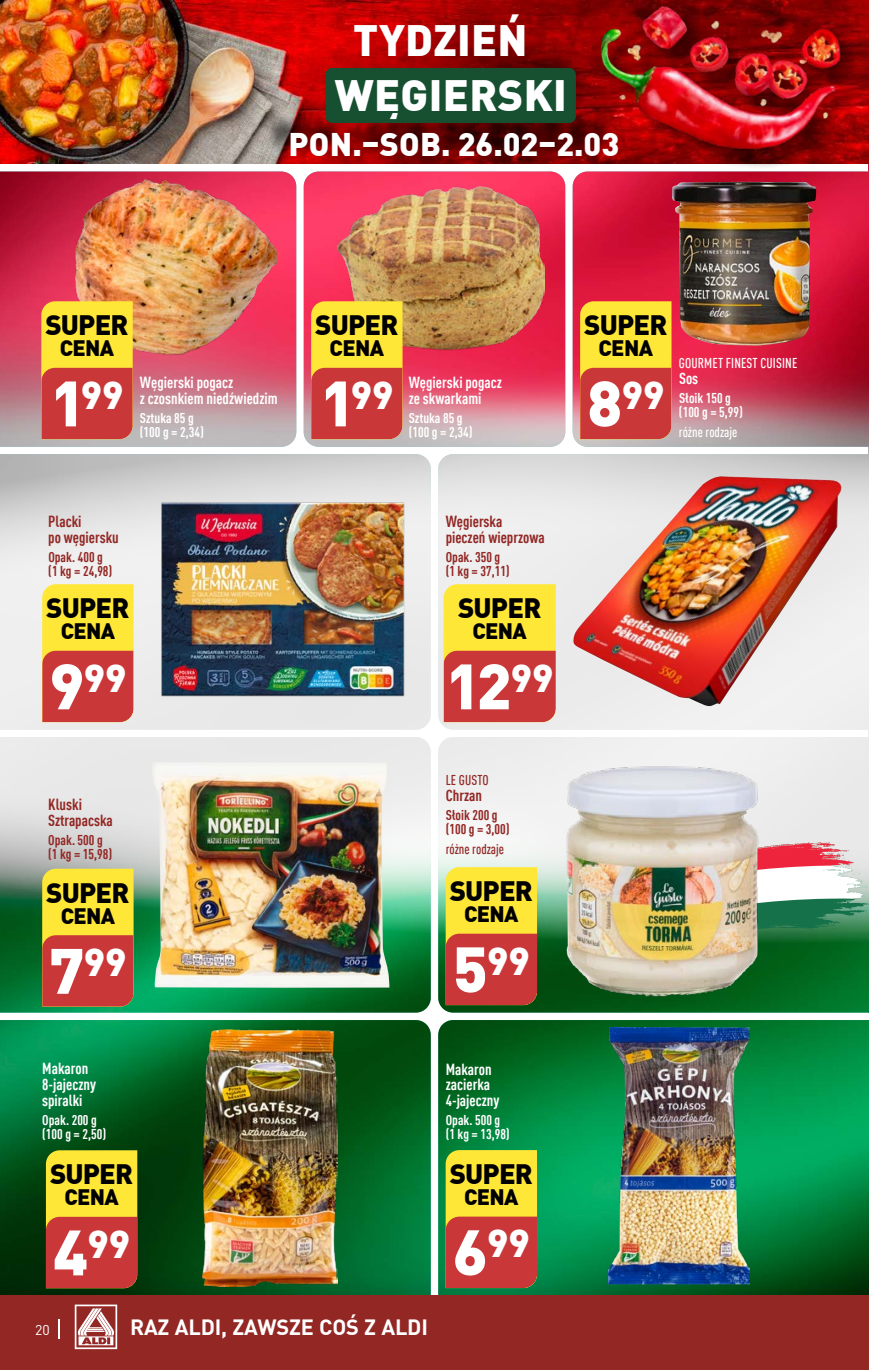
<style>
.page{position:relative;width:869px;height:1370px;background:#fff}
.page>*{position:absolute;margin:0;border:0;box-sizing:border-box;transform-origin:0 0}
.t1{font:900 63px "DIN Pro";color:#fff}
.t2{font:900 43.05px "DIN Pro";letter-spacing:.005em;color:#fff}
.t3{font:900 42.88px "DIN Pro";letter-spacing:.01em;color:#fff}
.t4{font:900 38.32px "DIN Pro";color:#fff}
.t5{font:900 32.02px "DIN Pro";letter-spacing:.01em;color:#fff}
.t6{font:900 27.47px "DIN Pro";letter-spacing:-.03em;color:#000}
.t7{font:900 21.88px "DIN Pro";letter-spacing:-.03em;color:#000}
.t8{font:700 21.7px "DIN Pro";letter-spacing:-.01em;color:#fff}
.t9{font:700 condensed 15.75px/15.8px "DIN Pro";color:#fff}
.t10{font:700 condensed 15.75px/15.8px "DIN Pro";color:#922724}
.t11{font:700 condensed 14px/14px "DIN Pro";color:#fff}
.t12{font:700 condensed 14px/14px "DIN Pro";color:#922724}
.t13{font:500 condensed 14px "DIN Pro";letter-spacing:.01em;color:#fff}
.t14{font:500 condensed 14px "DIN Pro";color:#922724}
.t15{font:14px "DIN Pro";color:#fff}
.s1{font-size:63px}
</style>
<div class="page">
<img style="left:868px;top:0;width:1px;height:1012px">
<img style="left:0;top:943px;width:430px;height:69px">
<img style="left:438px;top:943px;width:430px;height:69px">
<svg style="left:0;top:427px;width:868px;height:516px;fill:#eaeaea"></svg>
<img style="left:0;top:1020px;width:430px;height:275px">
<img style="left:0;top:171px;width:296px;height:275px">
<img style="left:303px;top:171px;width:262px;height:275px">
<img style="left:572px;top:171px;width:296px;height:275px">
<img style="left:438px;top:1020px;width:431px;height:275px">
<svg style="left:787px;top:841px;width:42px;height:2px"></svg>
<img style="left:0;top:0;width:868px;height:164px">
<img style="left:203px;top:1029px;width:134px;height:256px">
<img style="left:608px;top:1027px;width:140px;height:257px">
<img style="left:152px;top:762px;width:237px;height:225px">
<img style="left:671px;top:182px;width:145px;height:163px">
<img style="left:553px;top:752px;width:224px;height:260px">
<img style="left:157px;top:500px;width:249px;height:198px">
<img style="left:572px;top:476px;width:269px;height:230px">
<img style="left:75px;top:180px;width:202px;height:177px">
<img style="left:338px;top:186px;width:206px;height:165px">
<svg style="left:445px;top:1149px;width:91px;height:138px;background:#de8d38"></svg>
<svg style="left:46px;top:1150px;width:91px;height:137px;background:#e18c38"></svg>
<svg style="left:42px;top:584px;width:91px;height:138px;background:#e38d3a"></svg>
<svg style="left:41px;top:301px;width:92px;height:138px;background:#e38c39"></svg>
<svg style="left:580px;top:301px;width:91px;height:138px;background:#e38c38"></svg>
<svg style="left:311px;top:301px;width:91px;height:138px;background:#e38c39"></svg>
<svg style="left:445px;top:867px;width:91px;height:138px;background:#e18c39"></svg>
<svg style="left:42px;top:868px;width:91px;height:138px;background:#e28d39"></svg>
<svg style="left:443px;top:584px;width:112px;height:138px;background:#e38d3a"></svg>
<img style="left:579px;top:0;width:277px;height:167px">
<div style="left:266px;top:113px;width:346px;height:42px;background:#000;opacity:.75"></div>
<div style="left:325px;top:0;width:231px;height:88px;background:#000;opacity:.1"></div>
<div style="left:325px;top:68px;width:250px;height:55px;background:#174f31;border-radius:7px"></div>
<hr style="left:868px;top:1295px;width:1px;height:74px;background:#922724">
<div style="left:0;top:1295px;width:868px;height:74px;background:#922724"></div>
<svg style="left:59px;top:1319px;width:1px;height:19px"></svg>
<svg style="left:75px;top:1304px;width:42px;height:44px"></svg>
<h2 class="t2" style="left:353px;top:6px;width:176px">TYDZIEŃ</h2>
<h3 class="t3" style="left:334px;top:61px;width:233px">WĘGIERSKI</h3>
<h3 class="t5" style="left:288px;top:118px;width:332px">PON.–SOB. 26.02–2.03</h3>
<h3 class="t6" style="left:45px;top:303px;width:85px">SUPER</h3>
<h3 class="t7" style="left:60px;top:330px;width:56px">CENA</h3>
<h3 class="t4" style="left:81px;top:364px;width:44px">99</h3>
<h1 class="t1" style="left:50px;top:353px;width:37px">1</h1>
<p class="t9" style="left:140px;top:373px;width:139px">Węgierski pogacz<br>z czosnkiem niedźwiedzim</p>
<p class="t11" style="left:140px;top:410px;width:55px">Sztuka 85 g</p>
<p class="t11" style="left:140px;top:424px;width:65px">(100 g = 2,34)</p>
<p class="t10" style="left:48px;top:512px;width:72px">Placki<br>po węgiersku</p>
<p class="t12" style="left:48px;top:548px;width:66px">Opak. 400 g (1 kg = 24,98)</p>
<h3 class="t6" style="left:46px;top:586px;width:85px">SUPER</h3>
<h3 class="t7" style="left:61px;top:613px;width:56px">CENA</h3>
<h3 class="t4" style="left:49px;top:647px;width:79px"><span class="s1">9</span>99</h3>
<p class="t10" style="left:48px;top:795px;width:66px">Kluski<br>Sztrapacska</p>
<p class="t12" style="left:48px;top:831px;width:66px">Opak. 500 g (1 kg = 15,98)</p>
<h3 class="t6" style="left:46px;top:870px;width:85px">SUPER</h3>
<h3 class="t7" style="left:61px;top:898px;width:56px">CENA</h3>
<h3 class="t4" style="left:49px;top:931px;width:79px"><span class="s1">7</span>99</h3>
<p class="t9" style="left:42px;top:1059px;width:55px">Makaron<br>8-jajeczny spiralki</p>
<p class="t11" style="left:42px;top:1111px;width:65px">Opak. 200 g (100 g = 2,50)</p>
<h3 class="t6" style="left:50px;top:1151px;width:85px">SUPER</h3>
<h3 class="t7" style="left:64px;top:1179px;width:56px">CENA</h3>
<h3 class="t4" style="left:53px;top:1212px;width:79px"><span class="s1">4</span>99</h3>
<h3 class="t6" style="left:315px;top:303px;width:85px">SUPER</h3>
<h3 class="t7" style="left:329px;top:330px;width:56px">CENA</h3>
<h3 class="t4" style="left:350px;top:364px;width:44px">99</h3>
<h1 class="t1" style="left:320px;top:353px;width:37px">1</h1>
<p class="t9" style="left:408px;top:373px;width:95px">Węgierski pogacz ze skwarkami</p>
<p class="t11" style="left:408px;top:410px;width:55px">Sztuka 85 g</p>
<p class="t11" style="left:408px;top:424px;width:65px">(100 g = 2,34)</p>
<p class="t10" style="left:445px;top:512px;width:100px">Węgierska pieczeń wieprzowa</p>
<p class="t12" style="left:445px;top:548px;width:66px">Opak. 350 g (1 kg = 37,11)</p>
<h3 class="t6" style="left:458px;top:586px;width:85px">SUPER</h3>
<h3 class="t7" style="left:472px;top:613px;width:56px">CENA</h3>
<h1 class="t1" style="left:445px;top:636px;width:109px">12<sup>99</sup></h1>
<p class="t14" style="left:445px;top:770px;width:45px">LE GUSTO</p>
<p class="t10" style="left:445px;top:786px;width:38px">Chrzan</p>
<p class="t12" style="left:445px;top:806px;width:65px">Słoik 200 g (100 g = 3,00)</p>
<p class="t14" style="left:445px;top:838px;width:60px">różne rodzaje</p>
<h3 class="t6" style="left:449px;top:869px;width:85px">SUPER</h3>
<h3 class="t7" style="left:464px;top:896px;width:56px">CENA</h3>
<h3 class="t4" style="left:452px;top:929px;width:79px"><span class="s1">5</span>99</h3>
<p class="t9" style="left:445px;top:1059px;width:55px">Makaron zacierka<br>4-jajeczny</p>
<p class="t11" style="left:445px;top:1111px;width:66px">Opak. 500 g (1 kg = 13,98)</p>
<h3 class="t6" style="left:449px;top:1151px;width:85px">SUPER</h3>
<h3 class="t7" style="left:464px;top:1179px;width:56px">CENA</h3>
<h3 class="t4" style="left:452px;top:1212px;width:79px"><span class="s1">6</span>99</h3>
<p class="t15" style="left:35px;top:1318px;width:16px">20</p>
<h3 class="t8" style="left:130px;top:1309px;width:299px">RAZ ALDI, ZAWSZE COŚ Z ALDI</h3>
<p class="t15" style="left:35px;top:1318px;width:9px">1</p>
<h3 class="t6" style="left:584px;top:303px;width:85px">SUPER</h3>
<h3 class="t7" style="left:598px;top:330px;width:56px">CENA</h3>
<h3 class="t4" style="left:621px;top:364px;width:44px">99</h3>
<h1 class="t1" style="left:587px;top:353px;width:37px">8</h1>
<p class="t13" style="left:678px;top:353px;width:120px">GOURMET FINEST CUISINE</p>
<p class="t9" style="left:678px;top:369px;width:21px">Sos</p>
<p class="t11" style="left:678px;top:389px;width:65px">Słoik 150 g (100 g = 5,99)</p>
<p class="t13" style="left:678px;top:422px;width:60px">różne rodzaje</p>
</div>
